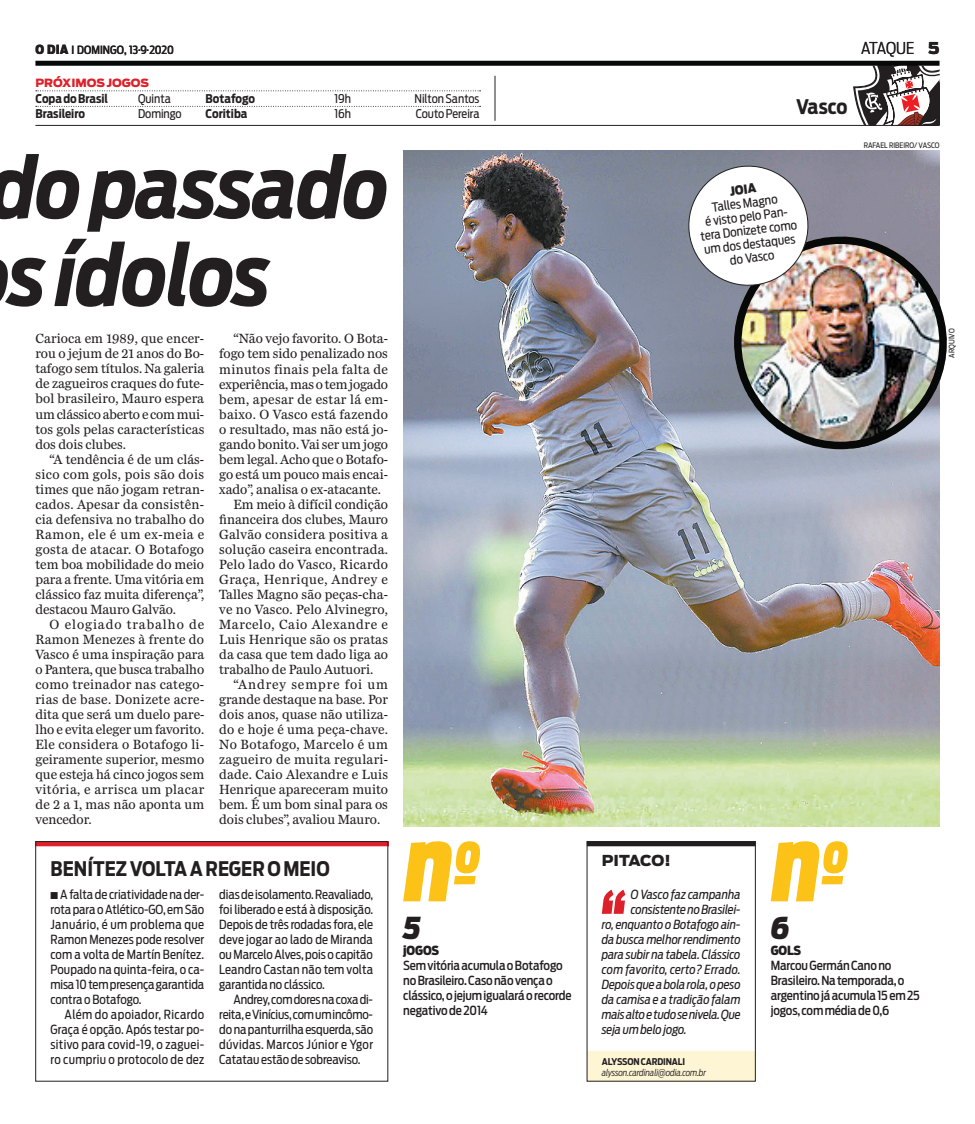
<style>
.page{position:relative;width:975px;height:1124px;background:#fff}
.page>*{position:absolute;margin:0;border:0;box-sizing:border-box;transform-origin:0 0}
.t1{font:italic 700 83.75px/87.5px "Antenna Cond";letter-spacing:-.01em;color:#231f20}
.t2{font:italic 900 30px "Antenna Cond";color:#231f20}
.t3{font:700 20px "Antenna Cond";color:#231f20}
.t4{font:300 16.25px "Antenna Cond";letter-spacing:-.01em;color:#231f20}
.t5{font:900 15px "Antenna";letter-spacing:-.025em;color:#231f20}
.t6{font:13.75px/15px "Miller Daily Two";letter-spacing:.005em;color:#231f20;text-align:justify}
.t7{font:13.75px "Miller Daily Two";letter-spacing:.025em;color:#231f20}
.t8{font:13.75px "Miller Daily Two";letter-spacing:-.015em;color:#231f20}
.t9{font:13.75px "Miller Daily Two";letter-spacing:.035em;color:#231f20}
.t10{font:13.75px "Miller Daily Two";letter-spacing:.045em;color:#231f20}
.t11{font:13.75px "Miller Daily Two";letter-spacing:.065em;color:#231f20}
.t12{font:12.5px/15px "Antenna Cond";letter-spacing:-.005em;color:#231f20;text-align:justify}
.t13{font:italic 12.5px "Antenna Cond";letter-spacing:-.005em;color:#231f20}
.t14{font:500 12.5px/15px "Antenna Cond";letter-spacing:-.01em;color:#231f20}
.t15{font:italic 12.5px "Antenna Cond";letter-spacing:.015em;color:#231f20}
.t16{font:900 12.5px "Antenna Cond";letter-spacing:-.01em;color:#231f20}
.t17{font:12px "Antenna Cond";color:#231f20}
.t18{font:700 12px "Antenna Cond";color:#231f20}
.t19{font:500 11.25px "Antenna Cond";letter-spacing:-.005em;color:#231f20}
.t20{font:900 11.25px "Antenna";color:#dd212a}
.t21{font:italic 300 9.25px "Antenna Cond";letter-spacing:-.01em;color:#231f20}
.t22{font:700 9.25px "Antenna Cond";letter-spacing:-.02em;color:#231f20}
.t23{font:7.5px "Antenna Cond";color:#231f20}
.s1{font-weight:900;font-size:12.5px}
.s2{font-family:"Antenna";font-weight:900}
</style>
<div class="page">
<svg style="left:850px;top:66px;width:89px;height:59px"></svg>
<svg style="left:36px;top:90px;width:444px;height:1px"></svg>
<svg style="left:36px;top:106px;width:444px;height:1px"></svg>
<div style="left:35px;top:61px;width:904px;height:5px;background:#070908"></div>
<hr style="left:35px;top:125px;width:904px;height:1px;background:#231f20">
<hr style="left:494px;top:76px;width:1px;height:45px;background:#231f20">
<div style="left:35px;top:841px;width:353px;height:5px;background:#dd212a"></div>
<div style="left:35px;top:841px;width:353px;height:240px;border:1px solid #231f20"></div>
<div style="left:587px;top:1051px;width:168px;height:30px;background:#fef5d4"></div>
<svg style="left:602px;top:889px;width:23px;height:24px"></svg>
<div style="left:586px;top:841px;width:169px;height:5px;background:#231f20"></div>
<div style="left:586px;top:841px;width:169px;height:240px;border:1px solid #231f20"></div>
<img style="left:403px;top:151px;width:536px;height:675px">
<svg style="left:403px;top:841px;width:77px;height:60px"></svg>
<svg style="left:770px;top:841px;width:77px;height:60px"></svg>
<img style="left:734px;top:236px;width:212px;height:213px;border-radius:106px">
<div style="left:734px;top:236px;width:212px;height:213px;border:8px solid #070908;border-radius:50%"></div>
<svg style="left:685px;top:162px;width:126px;height:127px"></svg>
<p class="t19" style="left:35px;top:43px;width:140px"><span class="s1">o dia</span> I Domingo, 13.9.2020</p>
<p class="t4" style="left:861px;top:38px;width:80px">ATAQUE <span class="s2">5</span></p>
<p class="t20" style="left:35px;top:76px;width:115px">PRÓXIMOS JOGOS</p>
<p class="t18" style="left:35px;top:91px;width:74px">Copa do Brasil</p>
<p class="t17" style="left:138px;top:91px;width:34px">Quinta</p>
<p class="t18" style="left:205px;top:91px;width:51px">Botafogo</p>
<p class="t17" style="left:334px;top:91px;width:18px">19h</p>
<p class="t17" style="left:414px;top:91px;width:66px">Nilton Santos</p>
<p class="t18" style="left:35px;top:106px;width:51px">Brasileiro</p>
<p class="t17" style="left:138px;top:106px;width:45px">Domingo</p>
<p class="t18" style="left:205px;top:106px;width:43px">Coritiba</p>
<p class="t17" style="left:334px;top:106px;width:18px">16h</p>
<p class="t17" style="left:415px;top:106px;width:65px">Couto Pereira</p>
<h1 class="t1" style="left:-10px;top:144px;width:400px">do passado s ídolos</h1>
<p class="t6" style="left:35px;top:331px;width:170px">Carioca em 1989, que encer&shy;rou o jejum de 21 anos do Bo&shy;tafogo sem títulos. Na galeria de zagueiros craques do fute&shy;bol brasileiro, Mauro espera um clássico aberto e com mui&shy;tos gols pelas características dos dois clubes.</p>
<p class="t6" style="left:35px;top:451px;width:170px;text-indent:14px">“A tendência é de um clás&shy;sico com gols, pois são dois times que não jogam retran&shy;cados. Apesar da consistên&shy;cia defensiva no trabalho do Ramon, ele é um ex-meia e gosta de atacar. O Botafogo tem boa mobilidade do meio para a frente. Uma vitória em clássico faz muita diferença”, destacou Mauro Galvão.</p>
<p class="t6" style="left:35px;top:616px;width:170px;text-indent:14px">O elogiado trabalho de Ramon Menezes à frente do Vasco é uma inspiração para o Pantera, que busca trabalho como treinador nas catego&shy;rias de base. Donizete acre&shy;dita que será um duelo pare&shy;lho e evita eleger um favorito.<br>Ele considera o Botafogo li&shy;geiramente superior, mesmo que esteja há cinco jogos sem vitória, e arrisca um placar de 2 a 1, mas não aponta um vencedor.</p>
<p class="t6" style="left:233px;top:331px;width:156px">“Não vejo favorito. O Bota-</p>
<p class="t6" style="left:219px;top:346px;width:170px">fogo tem sido penalizado nos</p>
<p class="t7" style="left:219px;top:361px;width:170px">minutos finais pela falta de</p>
<p class="t8" style="left:219px;top:376px;width:170px">experiência, mas o tem jogado</p>
<p class="t7" style="left:219px;top:391px;width:170px">bem, apesar de estar lá em-</p>
<p class="t6" style="left:219px;top:406px;width:170px">baixo. O Vasco está fazendo</p>
<p class="t6" style="left:219px;top:421px;width:170px">o resultado, mas não está jo-</p>
<p class="t6" style="left:219px;top:436px;width:170px">gando bonito. Vai ser um jogo</p>
<p class="t6" style="left:219px;top:451px;width:170px">bem legal. Acho que o Botafo-</p>
<p class="t6" style="left:219px;top:466px;width:170px">go está um pouco mais encai-</p>
<p class="t6" style="left:219px;top:481px;width:163px">xado”, analisa o ex-atacante.</p>
<p class="t6" style="left:233px;top:496px;width:156px">Em meio à difícil condição</p>
<p class="t6" style="left:219px;top:511px;width:170px">financeira dos clubes, Mauro</p>
<p class="t6" style="left:219px;top:526px;width:170px">Galvão considera positiva a</p>
<p class="t6" style="left:219px;top:541px;width:170px">solução caseira encontrada.</p>
<p class="t6" style="left:219px;top:556px;width:170px">Pelo lado do Vasco, Ricardo</p>
<p class="t9" style="left:219px;top:571px;width:170px">Graça, Henrique, Andrey e</p>
<p class="t6" style="left:219px;top:586px;width:170px">Talles Magno são peças-cha-</p>
<p class="t6" style="left:219px;top:601px;width:170px">ve no Vasco. Pelo Alvinegro,</p>
<p class="t10" style="left:219px;top:616px;width:170px">Marcelo, Caio Alexandre e</p>
<p class="t6" style="left:219px;top:631px;width:170px">Luis Henrique são os pratas</p>
<p class="t6" style="left:219px;top:646px;width:170px">da casa que tem dado liga ao</p>
<p class="t6" style="left:219px;top:661px;width:155px">trabalho de Paulo Autuori.</p>
<p class="t11" style="left:233px;top:676px;width:156px">“Andrey sempre foi um</p>
<p class="t6" style="left:219px;top:691px;width:170px">grande destaque na base. Por</p>
<p class="t6" style="left:219px;top:706px;width:170px">dois anos, quase não utiliza-</p>
<p class="t6" style="left:219px;top:721px;width:170px">do e hoje é uma peça-chave.</p>
<p class="t7" style="left:219px;top:736px;width:170px">No Botafogo, Marcelo é um</p>
<p class="t7" style="left:219px;top:751px;width:170px">zagueiro de muita regulari-</p>
<p class="t6" style="left:219px;top:766px;width:170px">dade. Caio Alexandre e Luis</p>
<p class="t6" style="left:219px;top:781px;width:170px">Henrique apareceram muito</p>
<p class="t6" style="left:219px;top:796px;width:170px">bem. É um bom sinal para os</p>
<p class="t6" style="left:219px;top:811px;width:162px">dois clubes”, avaliou Mauro.</p>
<h3 class="t3" style="left:796px;top:95px;width:53px">Vasco</h3>
<p class="t16" style="left:728px;top:183px;width:28px;rotate:-7deg">Joia</p>
<p class="t12" style="left:696px;top:202px;width:98px;line-height:13.8px;text-align:center;rotate:-7deg">Talles Magno<br>é visto pelo Pan&shy;tera Donizete como um dos destaques do Vasco</p>
<p class="t23" style="left:863px;top:141px;width:64px">Rafael Ribeiro/ Vasco</p>
<p class="t23" style="left:947px;top:357px;width:30px;rotate:-90deg">arquivo</p>
<h3 class="t3" style="left:50px;top:856px;width:281px">Benítez volta a reger o meio</h3>
<p class="t12" style="left:50px;top:886px;width:155px;text-indent:10px">A falta de criatividade na der&shy;rota para o Atlético-GO, em São Januário, é um problema que Ramon Menezes pode resolver com a volta de Martín Benítez.<br>Poupado na quinta-feira, o ca&shy;misa 10 tem presença garantida contra o Botafogo.</p>
<p class="t12" style="left:50px;top:1006px;width:155px;text-indent:14px">Além do apoiador, Ricardo Graça é opção. Após testar po&shy;sitivo para covid-19, o zaguei&shy;ro cumpriu o protocolo de dez</p>
<p class="t12" style="left:219px;top:886px;width:155px">dias de isolamento. Reavaliado, foi liberado e está à disposição.<br>Depois de três rodadas fora, ele deve jogar ao lado de Miranda ou Marcelo Alves, pois o capitão Leandro Castan não tem volta garantida no clássico.</p>
<p class="t12" style="left:219px;top:991px;width:155px;text-indent:14px">Andrey, com dores na coxa di&shy;reita, e Vinícius, com um incômo&shy;do na panturrilha esquerda, são dúvidas. Marcos Júnior e Ygor Catatau estão de sobreaviso.</p>
<h2 class="t2" style="left:403px;top:910px;width:19px">5</h2>
<p class="t16" style="left:403px;top:943px;width:37px">jOGOS</p>
<p class="t14" style="left:403px;top:958px;width:170px">Sem vitória acumula o Botafogo no Brasileiro. Caso não vença o clássico, o jejum igualará o recorde negativo de 2014</p>
<p class="t5" style="left:601px;top:851px;width:70px">PITACO!</p>
<p class="t13" style="left:630px;top:886px;width:111px">O Vasco faz campanha</p>
<p class="t13" style="left:630px;top:901px;width:111px">consistente no Brasilei-</p>
<p class="t13" style="left:601px;top:916px;width:140px">ro, enquanto o Botafogo ain-</p>
<p class="t13" style="left:601px;top:931px;width:140px">da busca melhor rendimento</p>
<p class="t13" style="left:601px;top:946px;width:140px">para subir na tabela. Clássico</p>
<p class="t15" style="left:601px;top:961px;width:140px">com favorito, certo? Errado.</p>
<p class="t13" style="left:601px;top:976px;width:140px">Depois que a bola rola, o peso</p>
<p class="t13" style="left:601px;top:991px;width:140px">da camisa e a tradição falam</p>
<p class="t13" style="left:601px;top:1006px;width:140px">mais alto e tudo se nivela. Que</p>
<p class="t13" style="left:601px;top:1021px;width:86px">seja um belo jogo.</p>
<p class="t22" style="left:601px;top:1055px;width:67px">ALYSSON CAR DINALI</p>
<p class="t21" style="left:601px;top:1066px;width:106px">alysson.cardinali@odia.com.br</p>
<h2 class="t2" style="left:770px;top:910px;width:21px">6</h2>
<p class="t16" style="left:770px;top:943px;width:32px">GOLS</p>
<p class="t14" style="left:770px;top:958px;width:151px">Marcou Germán Cano no<br>Brasileiro. Na temporada, o argentino já acumula 15 em 25 jogos, com média de 0,6</p>
</div>
